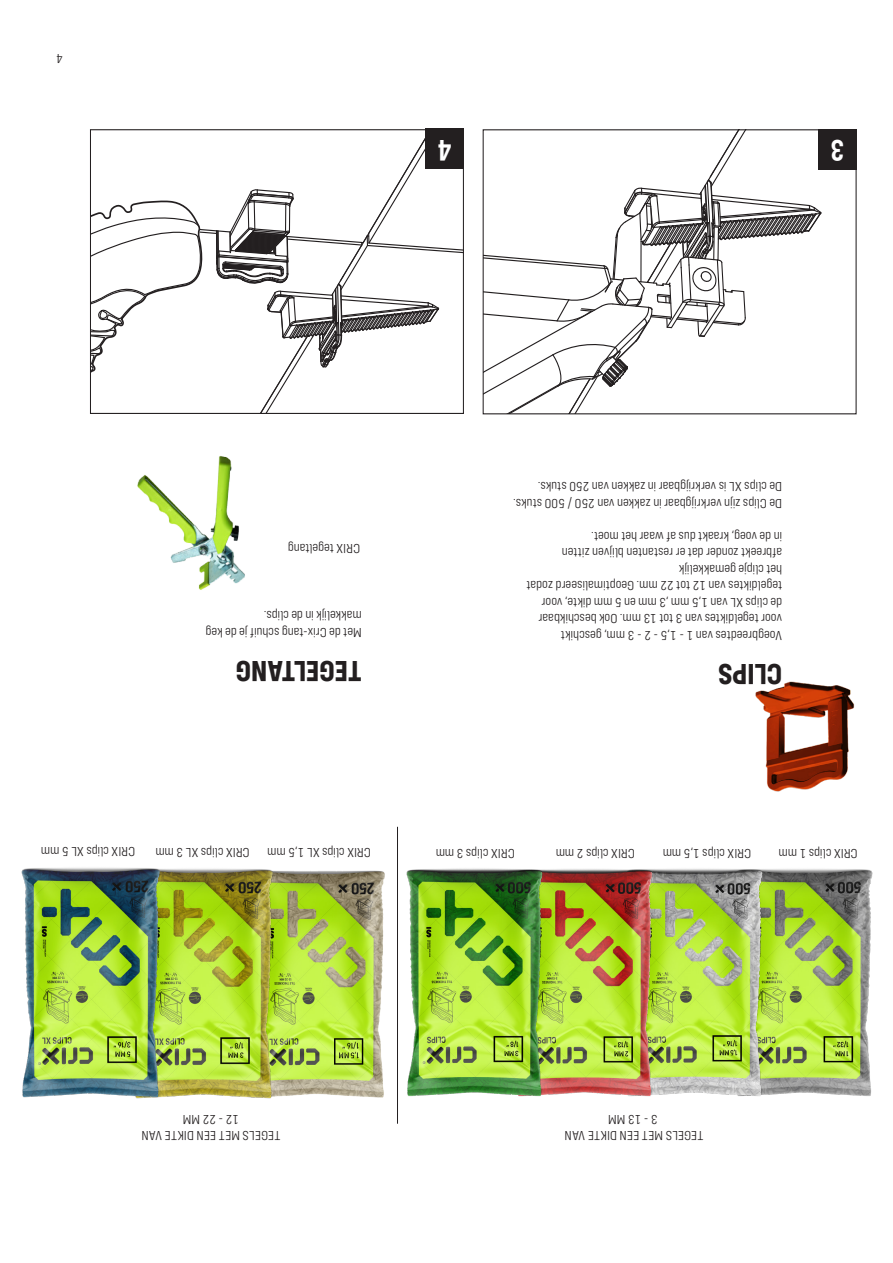
<style>
.page{position:relative;width:893px;height:1263px;background:#fff}
.page>*{position:absolute;margin:0;border:0;box-sizing:border-box;transform-origin:0 0}
.t1{font:600 30.75px "Config Condensed";color:#fff;scale:.95 1}
.Info{font:700 30px "Config Condensed";letter-spacing:-.005em;color:#231f20}
.Info-2{font:300 13.5px/16.5px "Config Condensed";letter-spacing:.01em;color:#231f20}
.TABS{font:300 13.5px "Config Condensed";color:#231f20}
</style>
<div class="page">
<img style="left:776px;top:869px;width:97px;height:227px">
<img style="left:137px;top:456px;width:108px;height:134px">
<svg style="left:485px;top:131px;width:370px;height:281px"></svg>
<div style="left:818px;top:129px;width:39px;height:40px;background:#231f20"></div>
<svg style="left:92px;top:131px;width:370px;height:281px"></svg>
<div style="left:90px;top:129px;width:374px;height:285px;border:1px solid #231f20"></div>
<div style="left:426px;top:129px;width:38px;height:40px;background:#231f20"></div>
<hr style="left:397px;top:827px;width:1px;height:297px;background:#231f20">
<img style="left:755px;top:681px;width:100px;height:111px">
<img style="left:667px;top:869px;width:109px;height:227px">
<img style="left:556px;top:869px;width:111px;height:228px">
<img style="left:406px;top:868px;width:150px;height:229px">
<img style="left:284px;top:870px;width:101px;height:228px">
<img style="left:172px;top:869px;width:112px;height:230px">
<img style="left:21px;top:868px;width:151px;height:231px">
<p class="TABS" style="left:63px;top:66px;width:8px;rotate:-180deg">4</p>
<p class="t1" style="left:452px;top:168px;width:28px;rotate:-180deg">44</p>
<p class="t1" style="left:855px;top:168px;width:27px;rotate:-180deg">33</p>
<p class="Info-2" style="left:782px;top:511px;width:270px;rotate:-180deg">De Clips zijn verkrijgbaar in zakken van 250 / 500 stuks.<br>De clips XL is verkrijgbaar in zakken van 250 stuks.</p>
<p class="Info-2" style="left:360px;top:556px;width:74px;rotate:-180deg">CRIX tegeltang</p>
<p class="Info-2" style="left:782px;top:544px;width:192px;rotate:-180deg">in de voeg, kraakt dus af waar het moet.</p>
<p class="Info-2" style="left:782px;top:561px;width:222px;rotate:-180deg">afbreekt zonder dat er restanten blijven zitten</p>
<p class="Info-2" style="left:362px;top:624px;width:100px;rotate:-180deg">makkelijk in de clips.</p>
<p class="Info-2" style="left:362px;top:640px;width:158px;rotate:-180deg">Met de Crix-tang schuif je de keg</p>
<p class="Info-2" style="left:782px;top:627px;width:257px;rotate:-180deg">voor tegeldiktes van 3 tot 13 mm. Ook beschikbaar de clips XL van 1,5 mm ,3 mm en 5 mm dikte, voor tegeldiktes van 12 tot 22 mm. Geoptimaliseerd zodat het clipje gemakkelijk</p>
<p class="Info-2" style="left:782px;top:643px;width:223px;rotate:-180deg">Voegbreedtes van 1 - 1,5 - 2 - 3 mm, geschikt</p>
<p class="Info" style="left:362px;top:688px;width:128px;rotate:-180deg">TEGELTANG</p>
<p class="Info" style="left:782px;top:691px;width:66px;rotate:-180deg">CLIPS</p>
<p class="Info-2" style="left:135px;top:860px;width:96px;rotate:-180deg">CRIX clips XL 5 mm</p>
<p class="Info-2" style="left:371px;top:861px;width:105px;rotate:-180deg">CRIX clips XL 1,5 mm</p>
<p class="Info-2" style="left:250px;top:861px;width:96px;rotate:-180deg">CRIX clips XL 3 mm</p>
<p class="Info-2" style="left:515px;top:861px;width:80px;rotate:-180deg">CRIX clips 3 mm</p>
<p class="Info-2" style="left:635px;top:861px;width:80px;rotate:-180deg">CRIX clips 2 mm</p>
<p class="Info-2" style="left:751px;top:861px;width:90px;rotate:-180deg">CRIX clips 1,5 mm</p>
<p class="Info-2" style="left:857px;top:861px;width:80px;rotate:-180deg">CRIX clips 1 mm</p>
<p class="Info-2" style="left:239px;top:1127px;width:58px;rotate:-180deg">12 - 22 MM</p>
<p class="Info-2" style="left:280px;top:1144px;width:140px;rotate:-180deg">TEGELS MET EEN DIKTE VAN</p>
<p class="Info-2" style="left:657px;top:1127px;width:51px;rotate:-180deg">3 - 13 MM</p>
<p class="Info-2" style="left:703px;top:1144px;width:140px;rotate:-180deg">TEGELS MET EEN DIKTE VAN</p>
</div>
